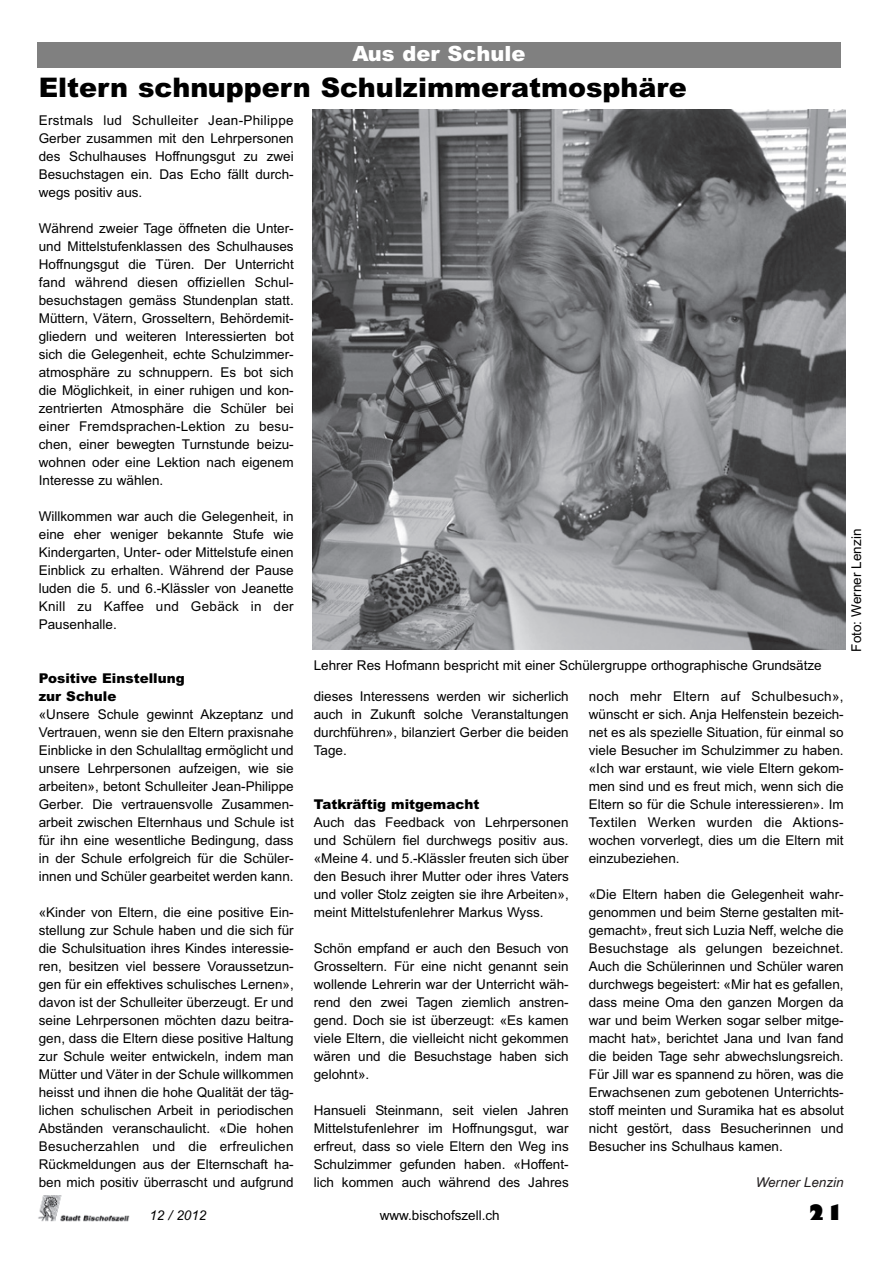
<style>
.page{position:relative;width:893px;height:1263px;background:#fff}
.page>*{position:absolute;margin:0;border:0;box-sizing:border-box;transform-origin:0 0}
.t1{font:900 27px "Arial";color:#000}
.t2{font:900 21px "Arial";color:#fff}
.t3{font:800 21px "Gill Sans";color:#000}
.t4{font:13.5px/18px "Arial";color:#000;text-align:justify}
.t5{font:900 13.5px/18px "Arial";color:#000}
.t6{font:italic 13.5px "Arial";color:#231f20}
.t7{font:italic 13.5px "Arial";color:#000}
</style>
<div class="page">
<img style="left:38px;top:1195px;width:92px;height:27px">
<div style="left:37px;top:42px;width:804px;height:25px;background:#808080"></div>
<img style="left:312px;top:110px;width:533px;height:540px">
<h2 class="t2" style="left:353px;top:46px;width:174px">Aus der Schule</h2>
<h1 class="t1" style="left:39px;top:77px;width:649px">Eltern schnuppern Schulzimmeratmosphäre</h1>
<p class="t4" style="left:39px;top:112px;width:256px">Erstmals lud Schulleiter Jean-Philippe Gerber zusammen mit den Lehrpersonen des Schulhauses Hoffnungsgut zu zwei Besuchstagen ein. Das Echo fällt durch&shy;wegs positiv aus.</p>
<p class="t4" style="left:39px;top:220px;width:257px">Während zweier Tage öffneten die Unter&shy;und Mittelstufenklassen des Schulhauses Hoffnungsgut die Türen. Der Unterricht fand während diesen offiziellen Schul&shy;besuchstagen gemäss Stundenplan statt.<br>Müttern, Vätern, Grosseltern, Behördemit&shy;gliedern und weiteren Interessierten bot sich die Gelegenheit, echte Schulzimmer&shy;atmosphäre zu schnuppern. Es bot sich die Möglichkeit, in einer ruhigen und kon&shy;zentrierten Atmosphäre die Schüler bei einer Fremdsprachen-Lektion zu besu&shy;chen, einer bewegten Turnstunde beizu&shy;wohnen oder eine Lektion nach eigenem Interesse zu wählen.</p>
<p class="t4" style="left:39px;top:508px;width:256px">Willkommen war auch die Gelegenheit, in eine eher weniger bekannte Stufe wie Kindergarten, Unter- oder Mittelstufe einen Einblick zu erhalten. Während der Pause luden die 5. und 6.-Klässler von Jeanette Knill zu Kaffee und Gebäck in der Pausenhalle.</p>
<p class="t4" style="left:848px;top:652px;width:124px;rotate:-90deg">Foto: Werner Lenzin</p>
<p class="t5" style="left:39px;top:671px;width:147px">Positive Einstellung zur Schule</p>
<p class="t4" style="left:39px;top:706px;width:256px">«Unsere Schule gewinnt Akzeptanz und Vertrauen, wenn sie den Eltern praxisnahe Einblicke in den Schulalltag ermöglicht und unsere Lehrpersonen aufzeigen, wie sie arbeiten», betont Schulleiter Jean-Philippe Gerber. Die vertrauensvolle Zusammen&shy;arbeit zwischen Elternhaus und Schule ist für ihn eine wesentliche Bedingung, dass in der Schule erfolgreich für die Schüler&shy;innen und Schüler gearbeitet werden kann.</p>
<p class="t4" style="left:39px;top:904px;width:256px">«Kinder von Eltern, die eine positive Ein&shy;stellung zur Schule haben und die sich für die Schulsituation ihres Kindes interessie&shy;ren, besitzen viel bessere Voraussetzun&shy;gen für ein effektives schulisches Lernen», davon ist der Schulleiter überzeugt. Er und seine Lehrpersonen möchten dazu beitra&shy;gen, dass die Eltern diese positive Haltung zur Schule weiter entwickeln, indem man Mütter und Väter in der Schule willkommen heisst und ihnen die hohe Qualität der täg&shy;lichen schulischen Arbeit in periodischen Abständen veranschaulicht. «Die hohen Besucherzahlen und die erfreulichen Rückmeldungen aus der Elternschaft ha&shy;ben mich positiv überrascht und aufgrund</p>
<p class="t4" style="left:314px;top:656px;width:509px">Lehrer Res Hofmann bespricht mit einer Schülergruppe orthographische Grundsätze</p>
<p class="t4" style="left:314px;top:688px;width:256px">dieses Interessens werden wir sicherlich auch in Zukunft solche Veranstaltungen durchführen», bilanziert Gerber die beiden Tage.</p>
<p class="t5" style="left:314px;top:797px;width:167px">Tatkräftig mitgemacht</p>
<p class="t4" style="left:314px;top:814px;width:256px">Auch das Feedback von Lehrpersonen und Schülern fiel durchwegs positiv aus. «Meine 4. und 5.-Klässler freuten sich über den Besuch ihrer Mutter oder ihres Vaters und voller Stolz zeigten sie ihre Arbeiten», meint Mittelstufenlehrer Markus Wyss.</p>
<p class="t4" style="left:314px;top:940px;width:256px">Schön empfand er auch den Besuch von Grosseltern. Für eine nicht genannt sein wollende Lehrerin war der Unterricht wäh&shy;rend den zwei Tagen ziemlich anstren&shy;gend. Doch sie ist überzeugt: «Es kamen viele Eltern, die vielleicht nicht gekommen wären und die Besuchstage haben sich gelohnt».</p>
<p class="t4" style="left:314px;top:1102px;width:256px">Hansueli Steinmann, seit vielen Jahren Mittelstufenlehrer im Hoffnungsgut, war erfreut, dass so viele Eltern den Weg ins Schulzimmer gefunden haben. «Hoffent&shy;lich kommen auch während des Jahres</p>
<p class="t4" style="left:589px;top:688px;width:256px">noch mehr Eltern auf Schulbesuch», wünscht er sich. Anja Helfenstein bezeich&shy;net es als spezielle Situation, für einmal so viele Besucher im Schulzimmer zu haben. «Ich war erstaunt, wie viele Eltern gekom&shy;men sind und es freut mich, wenn sich die Eltern so für die Schule interessieren». Im Textilen Werken wurden die Aktions&shy;wochen vorverlegt, dies um die Eltern mit einzubeziehen.</p>
<p class="t4" style="left:589px;top:886px;width:256px">«Die Eltern haben die Gelegenheit wahr&shy;genommen und beim Sterne gestalten mit&shy;gemacht», freut sich Luzia Neff, welche die Besuchstage als gelungen bezeichnet.<br>Auch die Schülerinnen und Schüler waren durchwegs begeistert: «Mir hat es gefallen, dass meine Oma den ganzen Morgen da war und beim Werken sogar selber mitge&shy;macht hat», berichtet Jana und Ivan fand die beiden Tage sehr abwechslungsreich.<br>Für Jill war es spannend zu hören, was die Erwachsenen zum gebotenen Unterrichts&shy;stoff meinten und Suramika hat es absolut nicht gestört, dass Besucherinnen und Besucher ins Schulhaus kamen.</p>
<p class="t6" style="left:756px;top:1174px;width:89px">Werner Lenzin</p>
<p class="t7" style="left:149px;top:1210px;width:59px">12 / 2012</p>
<p class="t4" style="left:380px;top:1206px;width:122px">www.bischofszell.ch</p>
<h2 class="t3" style="left:808px;top:1200px;width:37px">21</h2>
</div>
